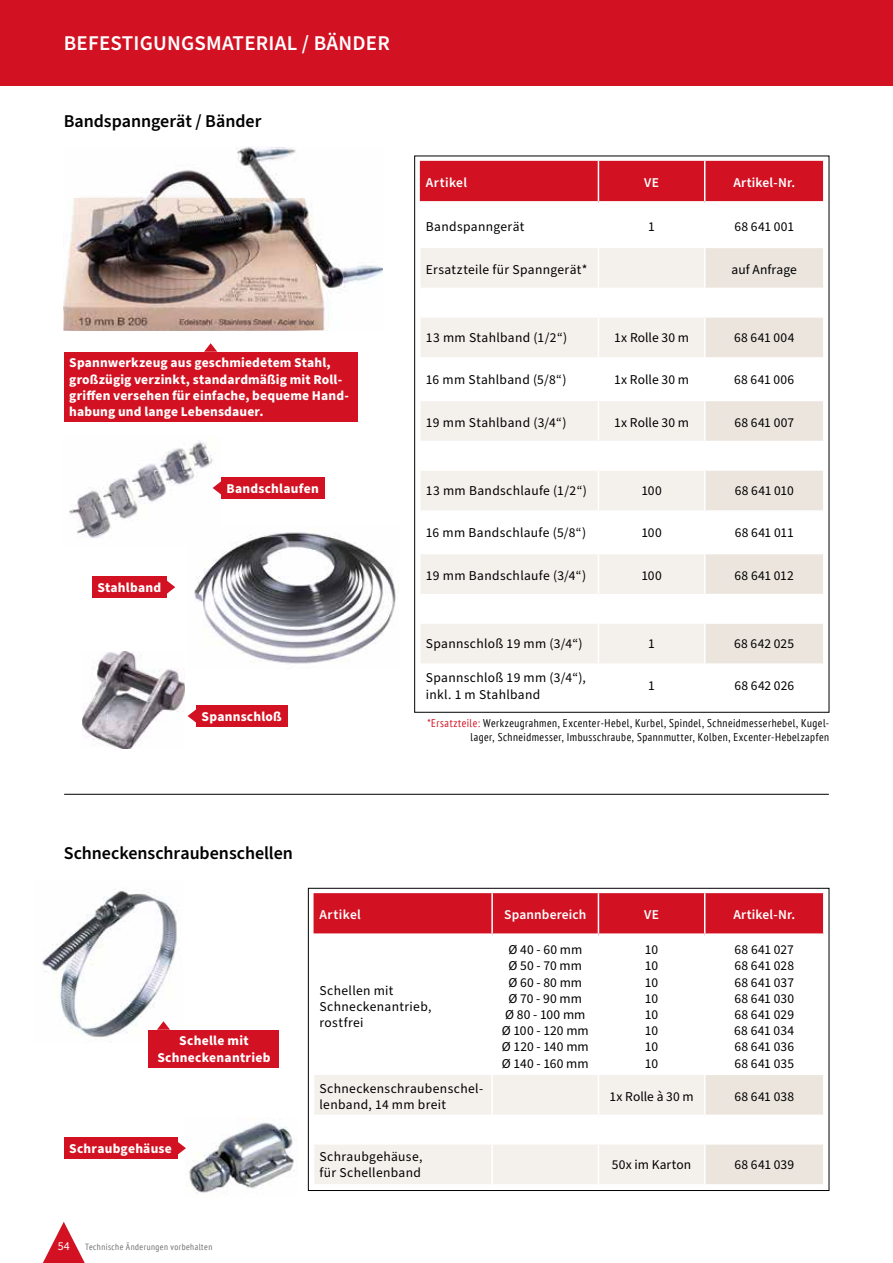
<style>
.page{position:relative;width:893px;height:1263px;background:#fff}
.page>*{position:absolute;margin:0;border:0;box-sizing:border-box;transform-origin:0 0}
.t1{font:600 21px "Source Sans Pro";letter-spacing:.01em;color:#fff}
.t2{font:600 18px "Source Sans Pro";letter-spacing:-.005em;color:#000}
.t3{font:13.5px/16.2px "Source Sans Pro";letter-spacing:.025em;color:#000}
.t4{font:700 13.5px/16.2px "Source Sans Pro";letter-spacing:.01em;color:#fff}
.t5{font:13.5px/16.2px "Source Sans Pro";letter-spacing:.005em;color:#000;text-align:center}
.t6{font:600 13.5px "Source Sans Pro";letter-spacing:.015em;color:#fff}
.t7{font:12px "Source Sans Pro";color:#fff}
.t8{font:condensed 11.25px/13.5px "PT Sans";letter-spacing:.045em;color:#000;text-align:right}
.t9{font:condensed 9px "PT Sans";letter-spacing:.05em;color:#706f6f}
.s1{color:#d21122}
</style>
<div class="page">
<img style="left:194px;top:532px;width:202px;height:132px">
<img style="left:42px;top:890px;width:135px;height:152px">
<img style="left:187px;top:1122px;width:109px;height:72px">
<img style="left:69px;top:441px;width:151px;height:104px">
<div style="left:0;top:0;width:893px;height:85px;background:#d21122"></div>
<img style="left:64px;top:146px;width:319px;height:185px">
<div style="left:420px;top:161px;width:403px;height:40px;background:#d21122"></div>
<div style="left:421px;top:248px;width:283px;height:415px;background:#f4f0ec"></div>
<div style="left:705px;top:248px;width:118px;height:415px;background:#ebe5de"></div>
<svg style="left:421px;top:292px;width:402px;height:327px"></svg>
<hr style="left:598px;top:161px;width:1px;height:40px;background:#fff">
<hr style="left:704px;top:161px;width:1px;height:40px;background:#fff">
<hr style="left:419px;top:357px;width:179px;height:2px;background:#fff">
<hr style="left:419px;top:400px;width:179px;height:1px;background:#fff">
<hr style="left:419px;top:510px;width:179px;height:2px;background:#fff">
<hr style="left:419px;top:553px;width:179px;height:1px;background:#fff">
<hr style="left:598px;top:248px;width:1px;height:40px;background:#fff">
<hr style="left:598px;top:359px;width:1px;height:41px;background:#fff">
<hr style="left:598px;top:510px;width:106px;height:2px;background:#fff">
<hr style="left:598px;top:553px;width:106px;height:1px;background:#fff">
<hr style="left:598px;top:471px;width:1px;height:39px;background:#fff">
<hr style="left:598px;top:512px;width:1px;height:41px;background:#fff">
<hr style="left:598px;top:554px;width:1px;height:40px;background:#fff">
<hr style="left:598px;top:624px;width:1px;height:39px;background:#fff">
<hr style="left:704px;top:359px;width:1px;height:41px;background:#fff">
<hr style="left:704px;top:512px;width:1px;height:41px;background:#fff">
<hr style="left:598px;top:318px;width:1px;height:39px;background:#fff">
<hr style="left:598px;top:357px;width:106px;height:2px;background:#fff">
<hr style="left:598px;top:400px;width:106px;height:1px;background:#fff">
<hr style="left:598px;top:401px;width:1px;height:40px;background:#fff">
<hr style="left:704px;top:318px;width:1px;height:39px;background:#fff">
<hr style="left:704px;top:357px;width:121px;height:2px;background:#fff">
<hr style="left:704px;top:400px;width:121px;height:1px;background:#fff">
<hr style="left:704px;top:401px;width:1px;height:40px;background:#fff">
<hr style="left:704px;top:471px;width:1px;height:39px;background:#fff">
<hr style="left:704px;top:510px;width:121px;height:2px;background:#fff">
<hr style="left:704px;top:553px;width:121px;height:1px;background:#fff">
<hr style="left:704px;top:554px;width:1px;height:40px;background:#fff">
<hr style="left:421px;top:288px;width:177px;height:4px;background:#fff">
<hr style="left:598px;top:288px;width:107px;height:4px;background:#fff">
<div style="left:421px;top:313px;width:177px;height:5px;background:#fff"></div>
<div style="left:598px;top:313px;width:107px;height:5px;background:#fff"></div>
<hr style="left:705px;top:288px;width:120px;height:4px;background:#fff">
<div style="left:705px;top:313px;width:120px;height:5px;background:#fff"></div>
<hr style="left:421px;top:441px;width:177px;height:4px;background:#fff">
<hr style="left:598px;top:441px;width:107px;height:4px;background:#fff">
<div style="left:421px;top:466px;width:177px;height:5px;background:#fff"></div>
<div style="left:598px;top:466px;width:107px;height:5px;background:#fff"></div>
<hr style="left:705px;top:441px;width:120px;height:4px;background:#fff">
<div style="left:705px;top:466px;width:120px;height:5px;background:#fff"></div>
<hr style="left:421px;top:594px;width:177px;height:4px;background:#fff">
<hr style="left:598px;top:594px;width:107px;height:4px;background:#fff">
<div style="left:421px;top:619px;width:177px;height:5px;background:#fff"></div>
<div style="left:598px;top:619px;width:107px;height:5px;background:#fff"></div>
<hr style="left:705px;top:594px;width:120px;height:4px;background:#fff">
<div style="left:705px;top:619px;width:120px;height:5px;background:#fff"></div>
<div style="left:314px;top:893px;width:509px;height:40px;background:#d21122"></div>
<hr style="left:491px;top:893px;width:2px;height:40px;background:#fff">
<hr style="left:598px;top:893px;width:1px;height:40px;background:#fff">
<hr style="left:704px;top:893px;width:1px;height:40px;background:#fff">
<svg style="left:314px;top:1075px;width:509px;height:109px"></svg>
<hr style="left:704px;top:1075px;width:1px;height:39px;background:#fff">
<div style="left:705px;top:1114px;width:120px;height:5px;background:#fff"></div>
<hr style="left:705px;top:1140px;width:120px;height:4px;background:#fff">
<hr style="left:704px;top:1144px;width:1px;height:40px;background:#fff">
<div style="left:308px;top:888px;width:521px;height:303px;border:1px solid #000"></div>
<img style="left:83px;top:652px;width:101px;height:96px">
<svg style="left:167px;top:581px;width:8px;height:13px"></svg>
<div style="left:92px;top:577px;width:75px;height:21px;background:#d21122"></div>
<svg style="left:177px;top:1141px;width:9px;height:14px"></svg>
<div style="left:64px;top:1137px;width:113px;height:22px;background:#d21122"></div>
<svg style="left:188px;top:709px;width:8px;height:14px"></svg>
<div style="left:196px;top:705px;width:91px;height:22px;background:#d21122"></div>
<svg style="left:213px;top:481px;width:8px;height:13px"></svg>
<div style="left:221px;top:477px;width:103px;height:21px;background:#d21122"></div>
<svg style="left:204px;top:343px;width:13px;height:9px"></svg>
<div style="left:64px;top:352px;width:294px;height:69px;background:#d21122"></div>
<svg style="left:157px;top:1021px;width:13px;height:9px"></svg>
<div style="left:149px;top:1030px;width:130px;height:37px;background:#d21122"></div>
<hr style="left:64px;top:794px;width:765px;height:1px;background:#000">
<svg style="left:43px;top:1222px;width:42px;height:41px"></svg>
<h1 class="t1" style="left:64px;top:29px;width:328px">BEFESTIGUNGSMATERIAL / BÄNDER</h1>
<h2 class="t2" style="left:64px;top:109px;width:199px">Bandspanngerät / Bänder</h2>
<p class="t4" style="left:69px;top:355px;width:281px">Spannwerkzeug aus geschmiedetem Stahl, großzügig verzinkt, standardmäßig mit Roll&shy;griffen versehen für einfache, bequeme Hand&shy;habung und lange Lebensdauer.</p>
<p class="t4" style="left:97px;top:580px;width:65px">Stahlband</p>
<p class="t4" style="left:227px;top:481px;width:94px">Bandschlaufen</p>
<p class="t4" style="left:202px;top:709px;width:82px">Spannschloß</p>
<h2 class="t2" style="left:64px;top:841px;width:231px">Schneckenschraubenschellen</h2>
<p class="t6" style="left:426px;top:174px;width:43px">Artikel</p>
<p class="t6" style="left:644px;top:174px;width:16px">VE</p>
<p class="t6" style="left:733px;top:174px;width:63px">Artikel-Nr.</p>
<p class="t3" style="left:426px;top:219px;width:100px">Bandspanngerät</p>
<p class="t3" style="left:648px;top:219px;width:8px">1</p>
<p class="t3" style="left:734px;top:219px;width:61px">68 641 001</p>
<p class="t3" style="left:426px;top:262px;width:163px">Ersatzteile für Spanngerät*</p>
<p class="t5" style="left:732px;top:262px;width:67px">auf Anfrage</p>
<p class="t3" style="left:426px;top:330px;width:143px">13 mm Stahlband (1/2“)</p>
<p class="t5" style="left:614px;top:330px;width:76px">1x Rolle 30 m</p>
<p class="t3" style="left:734px;top:330px;width:62px">68 641 004</p>
<p class="t3" style="left:426px;top:372px;width:142px">16 mm Stahlband (5/8“)</p>
<p class="t5" style="left:614px;top:372px;width:76px">1x Rolle 30 m</p>
<p class="t3" style="left:734px;top:372px;width:62px">68 641 006</p>
<p class="t3" style="left:426px;top:415px;width:142px">19 mm Stahlband (3/4“)</p>
<p class="t5" style="left:614px;top:415px;width:76px">1x Rolle 30 m</p>
<p class="t3" style="left:734px;top:415px;width:61px">68 641 007</p>
<p class="t3" style="left:426px;top:483px;width:163px">13 mm Bandschlaufe (1/2“)</p>
<p class="t3" style="left:641px;top:483px;width:22px">100</p>
<p class="t3" style="left:735px;top:483px;width:60px">68 641 010</p>
<p class="t3" style="left:426px;top:525px;width:162px">16 mm Bandschlaufe (5/8“)</p>
<p class="t3" style="left:641px;top:525px;width:22px">100</p>
<p class="t3" style="left:735px;top:525px;width:61px">68 641 011</p>
<p class="t3" style="left:426px;top:568px;width:162px">19 mm Bandschlaufe (3/4“)</p>
<p class="t3" style="left:641px;top:568px;width:22px">100</p>
<p class="t3" style="left:735px;top:568px;width:61px">68 641 012</p>
<p class="t3" style="left:426px;top:636px;width:158px">Spannschloß 19 mm (3/4“)</p>
<p class="t3" style="left:648px;top:636px;width:8px">1</p>
<p class="t3" style="left:734px;top:636px;width:62px">68 642 025</p>
<p class="t3" style="left:426px;top:670px;width:162px">Spannschloß 19 mm (3/4“), inkl. 1 m Stahlband</p>
<p class="t3" style="left:648px;top:678px;width:8px">1</p>
<p class="t3" style="left:734px;top:678px;width:61px">68 642 026</p>
<p class="t8" style="left:427px;top:716px;width:403px"><span class="s1">*Ersatzteile:</span> Werkzeugrahmen, Excenter-Hebel, Kurbel, Spindel, Schneidmesserhebel, Kugel&shy;lager, Schneidmesser, Imbusschraube, Spannmutter, Kolben, Excenter-Hebelzapfen</p>
<p class="t4" style="left:157px;top:1033px;width:115px;text-align:center">Schelle mit<br>Schneckenantrieb</p>
<p class="t4" style="left:69px;top:1141px;width:104px">Schraubgehäuse</p>
<p class="t7" style="left:58px;top:1238px;width:13px">54</p>
<p class="t9" style="left:85px;top:1241px;width:129px">Technische Änderungen vorbehalten</p>
<p class="t6" style="left:320px;top:906px;width:43px">Artikel</p>
<p class="t6" style="left:504px;top:906px;width:84px">Spannbereich</p>
<p class="t6" style="left:644px;top:906px;width:16px">VE</p>
<p class="t6" style="left:733px;top:906px;width:63px">Artikel-Nr.</p>
<p class="t3" style="left:320px;top:982px;width:113px">Schellen mit<br>Schneckenantrieb, rostfrei</p>
<p class="t5" style="left:502px;top:942px;width:89px">Ø 40 - 60 mm<br>Ø 50 - 70 mm<br>Ø 60 - 80 mm<br>Ø 70 - 90 mm<br>Ø 80 - 100 mm<br>Ø 100 - 120 mm<br>Ø 120 - 140 mm<br>Ø 140 - 160 mm</p>
<p class="t3" style="left:645px;top:942px;width:15px;text-align:justify">10<br>10<br>10<br>10<br>10<br>10<br>10<br>10</p>
<p class="t3" style="left:734px;top:942px;width:61px;text-align:justify">68 641 027<br>68 641 028<br>68 641 037<br>68 641 030<br>68 641 029<br>68 641 034<br>68 641 036<br>68 641 035</p>
<p class="t3" style="left:320px;top:1080px;width:165px">Schneckenschraubenschel&shy;lenband, 14 mm breit</p>
<p class="t5" style="left:609px;top:1088px;width:86px">1x Rolle à 30 m</p>
<p class="t3" style="left:734px;top:1088px;width:61px">68 641 038</p>
<p class="t3" style="left:320px;top:1148px;width:104px">Schraubgehäuse, für Schellenband</p>
<p class="t3" style="left:612px;top:1156px;width:81px">50x im Karton</p>
<p class="t3" style="left:734px;top:1156px;width:61px">68 641 039</p>
</div>
